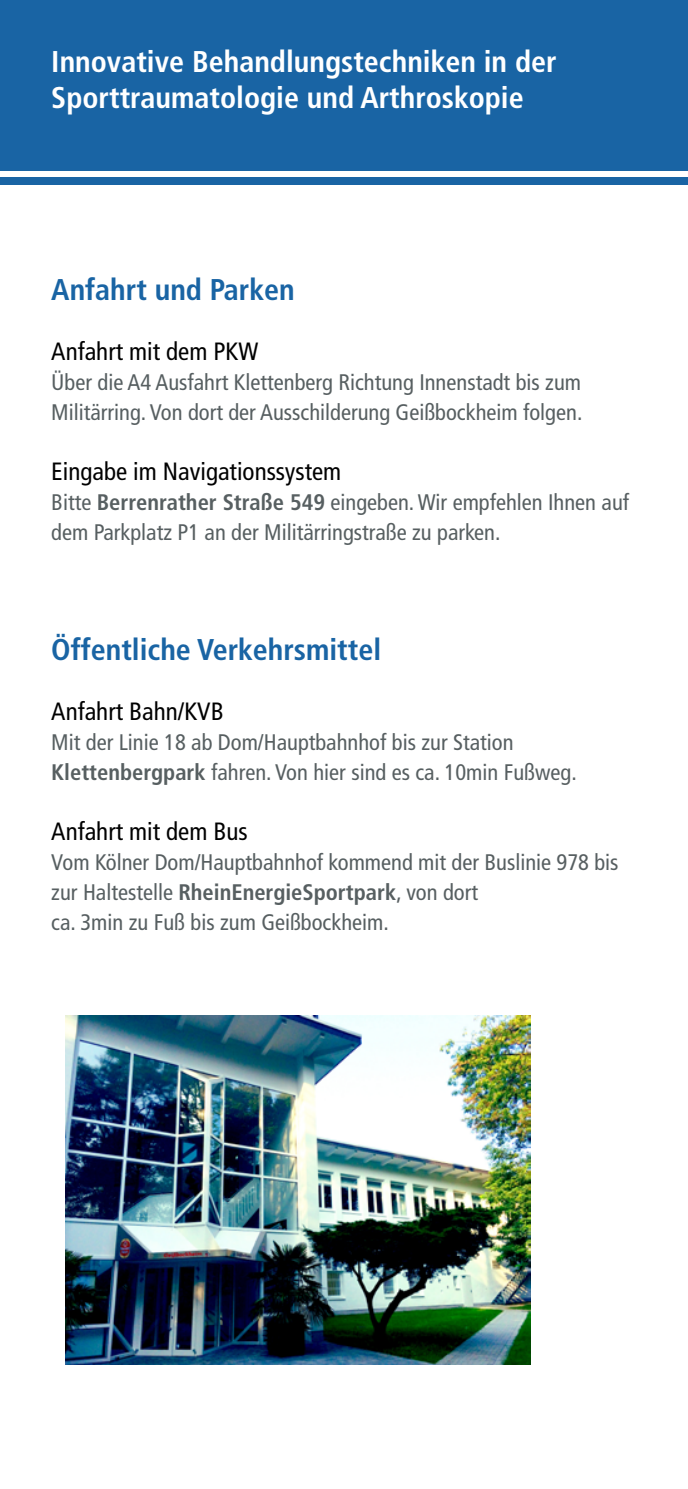
<style>
.page{position:relative;width:688px;height:1489px;background:#fff}
.page>*{position:absolute;margin:0;border:0;box-sizing:border-box;transform-origin:0 0}
.t1{font:700 condensed 30px/36px "Frutiger LT Std";color:#fff}
.t2{font:700 condensed 30px "Frutiger LT Std";color:#1964a4}
.t3{font:condensed 25px "Frutiger LT Std";color:#000}
.t4{font:condensed 22.5px/30px "Frutiger LT Std";color:#575f61}
.s1{font-weight:700}
</style>
<div class="page">
<div style="left:0;top:0;width:687px;height:170px;background:#1964a4"></div>
<div style="left:0;top:177px;width:687px;height:8px;background:#1964a4"></div>
<img style="left:66px;top:1015px;width:464px;height:349px">
<h1 class="t1" style="left:51px;top:43px;width:506px">Innovative Behandlungstechniken in der<br>Sporttraumatologie und Arthroskopie</h1>
<h1 class="t2" style="left:51px;top:272px;width:245px">Anfahrt und Parken</h1>
<p class="t3" style="left:51px;top:337px;width:208px">Anfahrt mit dem PKW</p>
<p class="t4" style="left:51px;top:367px;width:532px">Über die A4 Ausfahrt Klettenberg Richtung Innenstadt bis zum<br>Militärring. Von dort der Ausschilderung Geißbockheim folgen.</p>
<p class="t3" style="left:51px;top:457px;width:291px">Eingabe im Navigationssystem</p>
<p class="t4" style="left:51px;top:487px;width:579px">Bitte <span class="s1">Berrenrather Straße 549</span> eingeben. Wir empfehlen Ihnen auf dem Parkplatz P1 an der Militärringstraße zu parken.</p>
<h1 class="t2" style="left:51px;top:632px;width:331px">Öffentliche Verkehrsmittel</h1>
<p class="t3" style="left:51px;top:697px;width:174px">Anfahrt Bahn/KVB</p>
<p class="t4" style="left:51px;top:727px;width:526px">Mit der Linie 18 ab Dom/Hauptbahnhof bis zur Station<br><span class="s1">Klettenbergpark</span> fahren. Von hier sind es ca. 10min Fußweg.</p>
<p class="t3" style="left:51px;top:817px;width:198px">Anfahrt mit dem Bus</p>
<p class="t4" style="left:51px;top:847px;width:568px">Vom Kölner Dom/Hauptbahnhof kommend mit der Buslinie 978 bis zur Haltestelle <span class="s1">RheinEnergieSportpark</span>, von dort<br>ca. 3min zu Fuß bis zum Geißbockheim.</p>
</div>
